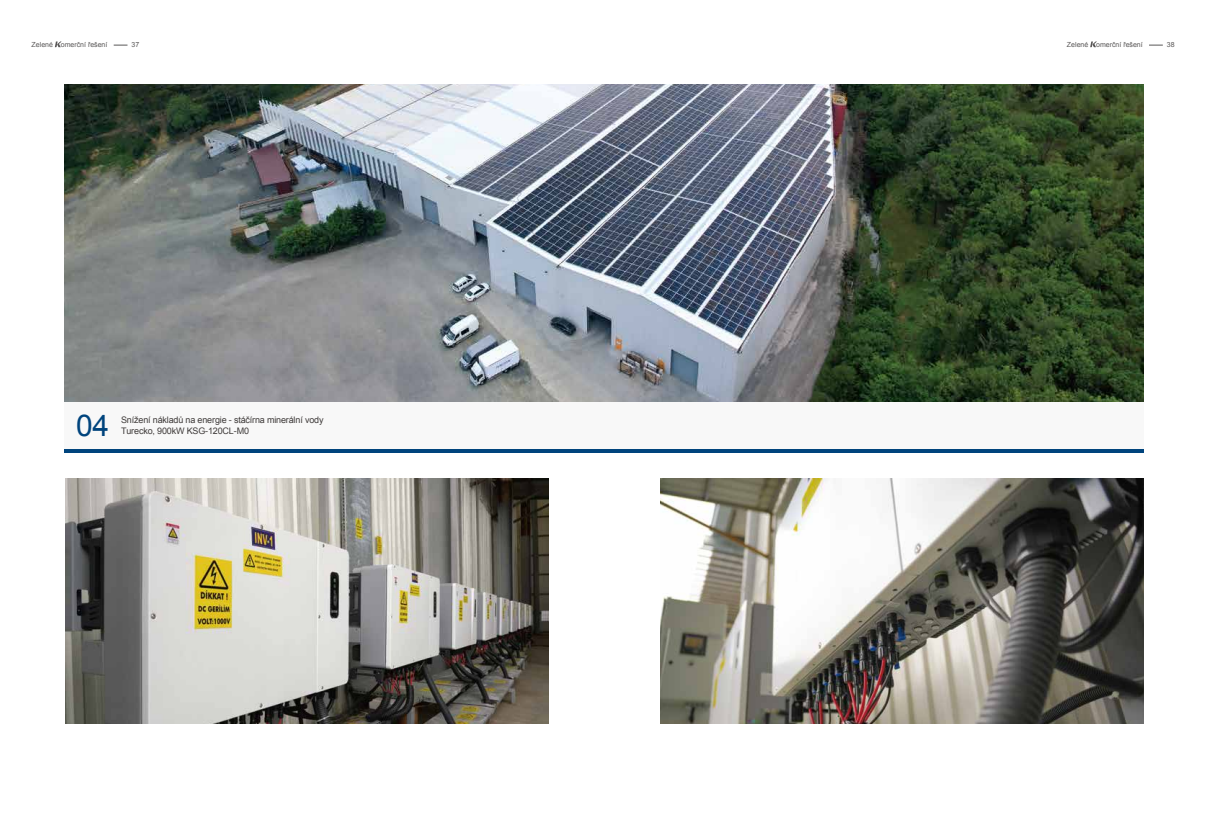
<style>
.page{position:relative;width:1208px;height:825px;background:#fff}
.page>*{position:absolute;margin:0;border:0;box-sizing:border-box;transform-origin:0 0}
.t1{font:30px "Arial";color:#00447d}
.t2{font:9px "Arial";letter-spacing:-.02em;color:#3f3b3a}
.t3{font:7px "Arial";color:#595757}
</style>
<div class="page">
<div style="left:64px;top:401px;width:1079px;height:48px;background:#f8f8f8"></div>
<hr style="left:64px;top:449px;width:1079px;height:4px;background:#00447d">
<img style="left:64px;top:84px;width:1079px;height:317px">
<img style="left:66px;top:478px;width:482px;height:245px">
<img style="left:660px;top:478px;width:483px;height:245px">
<svg style="left:55px;top:41px;width:7px;height:6px"></svg>
<svg style="left:114px;top:45px;width:13px;height:1px"></svg>
<svg style="left:1090px;top:41px;width:7px;height:6px"></svg>
<svg style="left:1149px;top:45px;width:13px;height:1px"></svg>
<p class="t3" style="left:32px;top:40px;width:77px">Zelené omerční řešení</p>
<p class="t3" style="left:131px;top:40px;width:9px">37</p>
<p class="t3" style="left:1067px;top:40px;width:77px">Zelené omerční řešení</p>
<p class="t3" style="left:1166px;top:40px;width:9px">38</p>
<h1 class="t1" style="left:76px;top:406px;width:35px">04</h1>
<p class="t2" style="left:121px;top:414px;width:204px">Snížení nákladů na energie - stáčírna minerální vody</p>
<p class="t2" style="left:121px;top:425px;width:129px">Turecko, 900kW KSG-120CL-M0</p>
</div>
